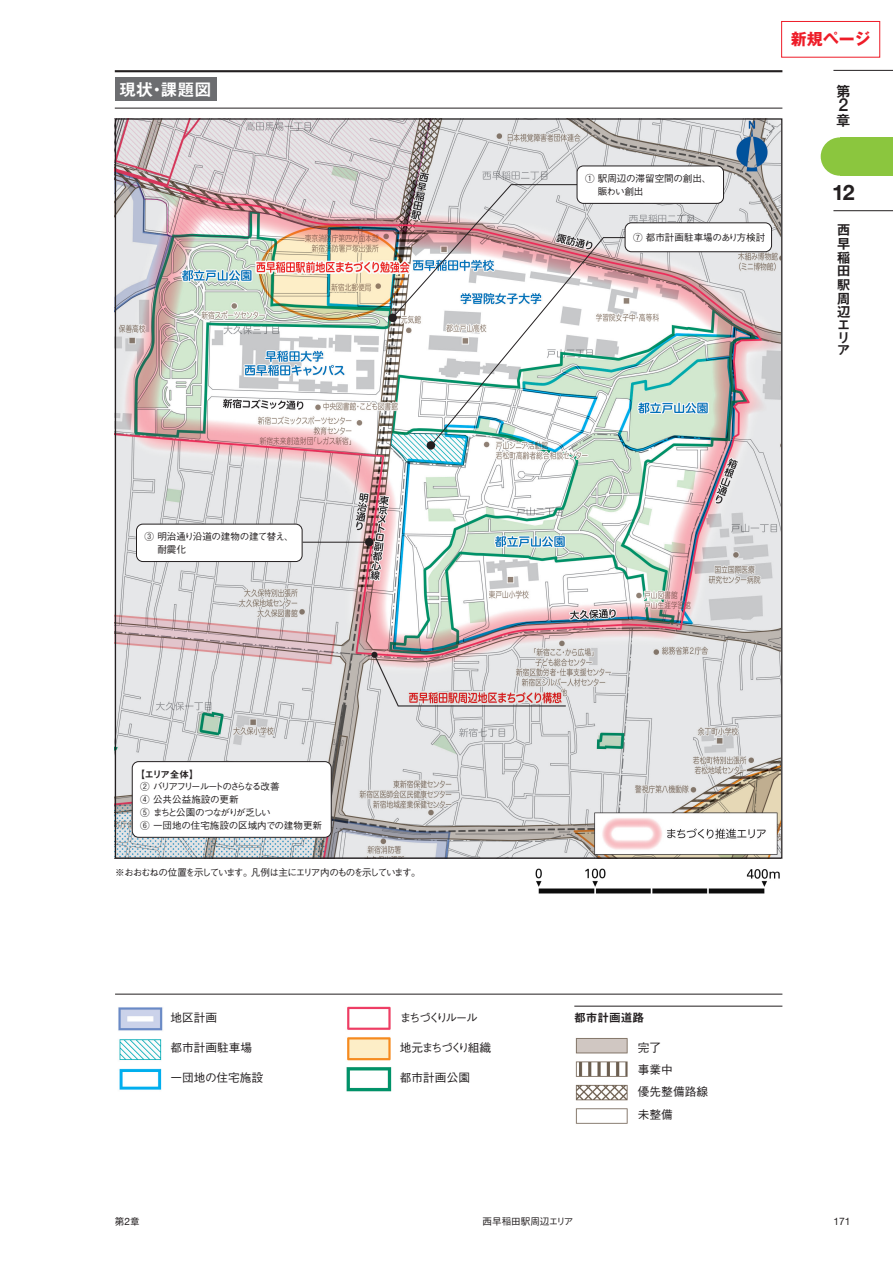
<style>
.page{position:relative;width:893px;height:1263px;background:#fff}
.page>*{position:absolute;margin:0;border:0;box-sizing:border-box;transform-origin:0 0}
.t1{font:700 21.3px "Helvetica Neue";color:#231f20}
.t2{font:500 17.85px "Helvetica Neue";color:#231f20}
.t3{font:16.95px "Midashi Go Pro MB31";color:#fff}
.t4{font:700 15.9px "Gothic MB101 Pro";color:#ee1c28}
.t5{font:14.85px "Midashi Go Pro MB31";color:#231f20}
.t6{font:13.8px/13.4px "Midashi Go Pro MB31";color:#231f20}
.t7{font:500 11.7px/22.4px "Gothic BBB Pro";color:#231f20}
.t8{font:500 11.7px "Gothic BBB Pro";letter-spacing:-.135em;color:#231f20}
.t9{font:500 11.7px "Gothic BBB Pro";letter-spacing:-.195em;color:#231f20}
.t10{font:11.7px "Midashi Go Pro MB31";color:#231f20}
.t11{font:10.2px "Helvetica Neue";color:#231f20}
.t12{font:500 9.6px/12.8px "Gothic BBB Pro";letter-spacing:-.03em;color:#231f20}
.t13{font:500 9.6px "Gothic BBB Pro";letter-spacing:-.13em;color:#231f20}
.t14{font:500 9.6px "Gothic BBB Pro";color:#231f20}
.t15{font:500 9.6px "Gothic BBB Pro";letter-spacing:-.005em;color:#231f20}
.t16{font:9.6px "Midashi Go Pro MB31";letter-spacing:-.09em;color:#231f20}
.s1{font-family:"Helvetica Neue";font-weight:400;font-size:10.2px}
</style>
<div class="page">
<hr style="left:833px;top:210px;width:60px;height:1px;background:#231f20">
<hr style="left:833px;top:70px;width:60px;height:1px;background:#231f20">
<div style="left:840px;top:137px;width:53px;height:39px;background:#8bc63e"></div>
<div style="left:821px;top:137px;width:38px;height:39px;background:#8bc63e;border-radius:50%"></div>
<img style="left:117px;top:120px;width:663px;height:737px">
<hr style="left:115px;top:108px;width:667px;height:1px;background:#231f20">
<hr style="left:115px;top:70px;width:667px;height:2px;background:#231f20">
<div style="left:115px;top:78px;width:102px;height:23px;background:#6c6d70"></div>
<hr style="left:574px;top:1006px;width:208px;height:1px;background:#231f20">
<img style="left:575px;top:1038px;width:53px;height:86px">
<img style="left:346px;top:1006px;width:46px;height:86px">
<img style="left:118px;top:1007px;width:45px;height:83px">
<hr style="left:115px;top:994px;width:667px;height:1px;background:#231f20">
<img style="left:535px;top:868px;width:245px;height:26px">
<div style="left:781px;top:21px;width:99px;height:36px;border:1px solid #ee1c28"></div>
<div style="left:388px;top:314px;width:9px;height:8px;background:#231f20;border-radius:50%"></div>
<div style="left:427px;top:441px;width:8px;height:9px;background:#231f20;border-radius:50%"></div>
<div style="left:365px;top:538px;width:8px;height:8px;background:#231f20;border-radius:50%"></div>
<div style="left:132px;top:762px;width:199px;height:75px;background:#fff;border-radius:6px"></div>
<div style="left:132px;top:761px;width:200px;height:77px;border:1px solid #231f20;border-radius:6px"></div>
<hr style="left:303px;top:542px;width:66px;height:1px;background:#231f20">
<img style="left:392px;top:184px;width:238px;height:262px">
<div style="left:136px;top:524px;width:166px;height:37px;background:#fff;border-radius:6px"></div>
<div style="left:136px;top:524px;width:167px;height:38px;border:1px solid #231f20;border-radius:6px"></div>
<div style="left:577px;top:166px;width:146px;height:37px;background:#fff;border-radius:6px"></div>
<div style="left:577px;top:166px;width:147px;height:38px;border:1px solid #231f20;border-radius:6px"></div>
<div style="left:625px;top:223px;width:146px;height:29px;background:#fff;border-radius:6px"></div>
<div style="left:625px;top:222px;width:147px;height:30px;border:1px solid #231f20;border-radius:6px"></div>
<h3 class="t3" style="left:119px;top:76px;width:94px">現状・課題図</h3>
<p class="t12" style="left:157px;top:529px;width:138px;text-indent:-13px">③ 明治通り沿道の建物の建て替え、耐震化</p>
<p class="t12" style="left:598px;top:171px;width:115px;text-indent:-13px">① 駅周辺の滞留空間の創出、賑わい創出</p>
<p class="t14" style="left:633px;top:230px;width:134px">⑦ 都市計画駐車場のあり方検討</p>
<h3 class="t4" style="left:791px;top:26px;width:81px">新規ページ</h3>
<h3 class="t5" style="left:836px;top:79px;width:15px">第</h3>
<h2 class="t2" style="left:838px;top:91px;width:11px">2</h2>
<h3 class="t5" style="left:836px;top:108px;width:15px">章</h3>
<h1 class="t1" style="left:832px;top:176px;width:24px">12</h1>
<h3 class="t6" style="left:837px;top:222px;width:15px">西早稲田駅周辺エリア</h3>
<p class="t16" style="left:136px;top:766px;width:65px">【エリア全体】</p>
<p class="t12" style="left:140px;top:779px;width:183px">② バリアフリールートのさらなる改善<br>④ 公共公益施設の更新<br>⑤ まちと公園のつながりが乏しい<br>⑥ 一団地の住宅施設の区域内での建物更新</p>
<p class="t13" style="left:115px;top:865px;width:307px">※おおむねの位置を示しています。凡例は主にエリア内のものを示しています。</p>
<p class="t7" style="left:170px;top:1004px;width:48px">地区計画</p>
<p class="t7" style="left:170px;top:1035px;width:83px">都市計画駐車場</p>
<p class="t7" style="left:170px;top:1065px;width:94px">一団地の住宅施設</p>
<p class="t9" style="left:400px;top:1008px;width:79px">まちづくりルール</p>
<p class="t8" style="left:400px;top:1038px;width:93px">地元まちづくり組織</p>
<p class="t7" style="left:400px;top:1065px;width:72px">都市計画公園</p>
<p class="t10" style="left:574px;top:1008px;width:72px">都市計画道路</p>
<p class="t7" style="left:638px;top:1035px;width:72px">完了<br>事業中<br>優先整備路線未整備</p>
<p class="t12" style="left:115px;top:1213px;width:26px">第<span class="s1">2</span>章</p>
<p class="t15" style="left:483px;top:1213px;width:92px">西早稲田駅周辺エリア</p>
<p class="t11" style="left:833px;top:1213px;width:19px">171</p>
</div>
